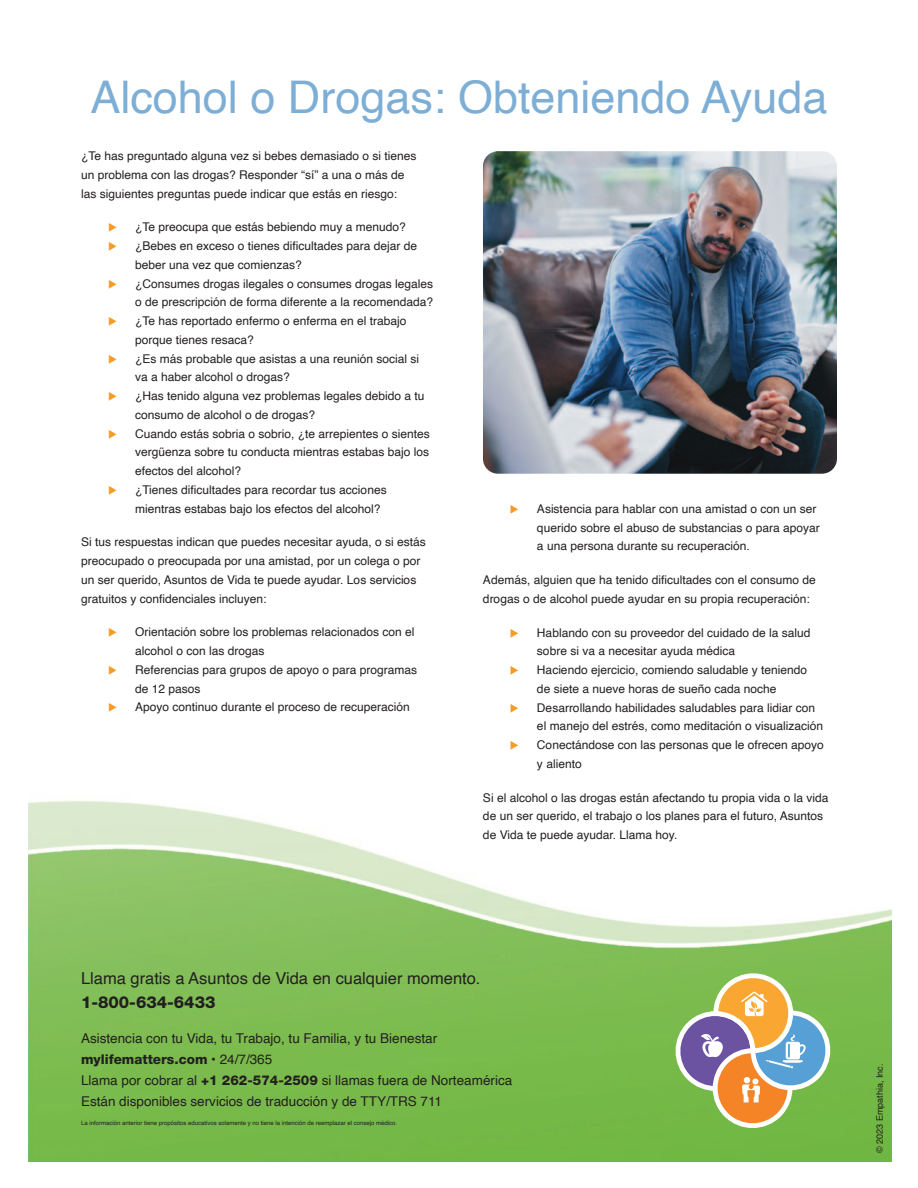
<style>
.page{position:relative;width:918px;height:1188px;background:#fff}
.page>*{position:absolute;margin:0;border:0;box-sizing:border-box;transform-origin:0 0}
.t1{font:45px "Helvetica";color:#7daed5}
.t2{font:16.5px "Helvetica";color:#231f20}
.t3{font:800 16.5px "Helvetica Neue LT Std";color:#231f20}
.t4{font:13.5px "Helvetica";color:#231f20}
.t5{font:800 13.5px "Helvetica Neue LT Std";color:#231f20}
.t6{font:12px/18.8px "Helvetica";color:#231f20}
.t7{font:9px "Helvetica";color:#231f20}
.t8{font:6px "Helvetica";color:#231f20}
.s1{color:#f49c25}
.s2{font-family:"Helvetica";font-weight:400}
.s3{font-family:"Helvetica Neue LT Std";font-weight:800}
</style>
<div class="page">
<img style="left:28px;top:801px;width:863px;height:360px">
<svg style="left:674px;top:965px;width:164px;height:171px;background:#a2b177"></svg>
<img style="left:483px;top:151px;width:354px;height:323px;border-radius:15px">
<p class="t1" style="left:90px;top:78px;width:739px">Alcohol o Drogas: Obteniendo Ayuda</p>
<p class="t6" style="left:81px;top:148px;width:337px">¿Te has preguntado alguna vez si bebes demasiado o si tienes un problema con las drogas? Responder “sí” a una o más de las siguientes preguntas puede indicar que estás en riesgo:</p>
<p class="t6" style="left:108px;top:219px;width:299px"><span class="s1">◆</span> ¿Te preocupa que estás bebiendo muy a menudo?</p>
<p class="t6" style="left:135px;top:238px;width:284px;text-indent:-27px"><span class="s1">◆</span> ¿Bebes en exceso o tienes dificultades para dejar de beber una vez que comienzas?</p>
<p class="t6" style="left:108px;top:275px;width:327px;text-align:right"><span class="s1">◆</span> ¿Consumes drogas ilegales o consumes drogas legales o de prescripción de forma diferente a la recomendada?</p>
<p class="t6" style="left:135px;top:313px;width:273px;text-indent:-27px"><span class="s1">◆</span> ¿Te has reportado enfermo o enferma en el trabajo porque tienes resaca?</p>
<p class="t6" style="left:135px;top:350px;width:286px;text-indent:-27px"><span class="s1">◆</span> ¿Es más probable que asistas a una reunión social si va a haber alcohol o drogas?</p>
<p class="t6" style="left:135px;top:388px;width:291px;text-indent:-27px"><span class="s1">◆</span> ¿Has tenido alguna vez problemas legales debido a tu consumo de alcohol o de drogas?</p>
<p class="t6" style="left:135px;top:425px;width:296px;text-align:justify;text-indent:-27px"><span class="s1">◆</span> Cuando estás sobria o sobrio, ¿te arrepientes o sientes vergüenza sobre tu conducta mientras estabas bajo los efectos del alcohol?</p>
<p class="t6" style="left:135px;top:481px;width:253px;text-indent:-27px"><span class="s1">◆</span> ¿Tienes dificultades para recordar tus acciones mientras estabas bajo los efectos del alcohol?</p>
<p class="t6" style="left:81px;top:534px;width:346px">Si tus respuestas indican que puedes necesitar ayuda, o si estás preocupado o preocupada por una amistad, por un colega o por un ser querido, Asuntos de Vida te puede ayudar. Los servicios gratuitos y confidenciales incluyen:</p>
<p class="t6" style="left:135px;top:624px;width:281px;text-indent:-27px"><span class="s1">◆</span> Orientación sobre los problemas relacionados con el alcohol o con las drogas</p>
<p class="t6" style="left:135px;top:661px;width:284px;text-indent:-27px"><span class="s1">◆</span> Referencias para grupos de apoyo o para programas de 12 pasos</p>
<p class="t6" style="left:108px;top:699px;width:303px"><span class="s1">◆</span> Apoyo continuo durante el proceso de recuperación</p>
<p class="t6" style="left:537px;top:500px;width:284px;text-indent:-27px"><span class="s1">◆</span> Asistencia para hablar con una amistad o con un ser querido sobre el abuso de substancias o para apoyar a una persona durante su recuperación.</p>
<p class="t6" style="left:483px;top:571px;width:334px">Además, alguien que ha tenido dificultades con el consumo de drogas o de alcohol puede ayudar en su propia recuperación:</p>
<p class="t6" style="left:537px;top:624px;width:275px;text-indent:-27px"><span class="s1">◆</span> Hablando con su proveedor del cuidado de la salud sobre si va a necesitar ayuda médica</p>
<p class="t6" style="left:510px;top:661px;width:299px;text-align:center"><span class="s1">◆</span> Haciendo ejercicio, comiendo saludable y teniendo de siete a nueve horas de sueño cada noche</p>
<p class="t6" style="left:537px;top:699px;width:288px;text-indent:-27px"><span class="s1">◆</span> Desarrollando habilidades saludables para lidiar con el manejo del estrés, como meditación o visualización</p>
<p class="t6" style="left:537px;top:736px;width:288px;text-indent:-27px"><span class="s1">◆</span> Conectándose con las personas que le ofrecen apoyo y aliento</p>
<p class="t6" style="left:483px;top:789px;width:347px">Si el alcohol o las drogas están afectando tu propia vida o la vida de un ser querido, el trabajo o los planes para el futuro, Asuntos de Vida te puede ayudar. Llama hoy.</p>
<p class="t2" style="left:81px;top:972px;width:401px">Llama gratis a Asuntos de Vida en cualquier momento.</p>
<p class="t3" style="left:81px;top:993px;width:136px">1-800-634-6433</p>
<p class="t4" style="left:81px;top:1033px;width:358px">Asistencia con tu Vida, tu Trabajo, tu Familia, y tu Bienestar</p>
<p class="t5" style="left:81px;top:1052px;width:193px">mylifematters.com <span class="s2">• 24/7/365</span></p>
<p class="t4" style="left:81px;top:1074px;width:433px">Llama por cobrar al <span class="s3">+1 262-574-2509</span> si llamas fuera de Norteamérica</p>
<p class="t4" style="left:81px;top:1095px;width:363px">Están disponibles servicios de traducción y de TTY/TRS 711</p>
<p class="t8" style="left:81px;top:1121px;width:318px">La información anterior tiene propósitos educativos solamente y no tiene la intención de reemplazar el consejo médico.</p>
<p class="t7" style="left:876px;top:1153px;width:91px;rotate:-90deg">© 2023 Empathia, Inc.</p>
</div>
